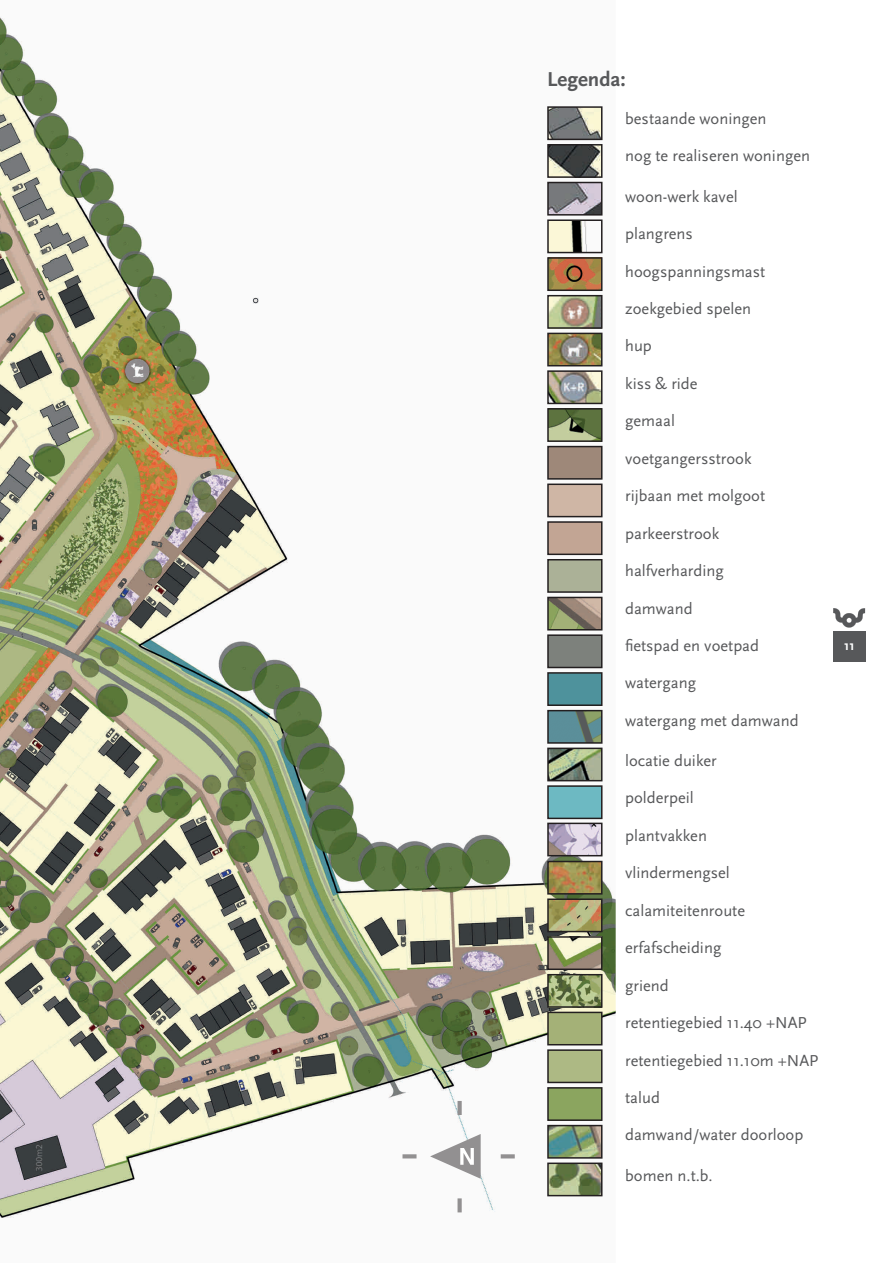
<style>
.page{position:relative;width:893px;height:1263px;background:#fff}
.page>*{position:absolute;margin:0;border:0;box-sizing:border-box;transform-origin:0 0}
.t1{font:700 21px "Scala Sans OT";color:#57585a}
.t2{font:16.5px "Scala Sans OT";color:#57585a}
.t3{font:700 13.5px "Scala Sans OT";color:#fff}
</style>
<div class="page">
<div style="left:833px;top:631px;width:33px;height:31px;background:#57585a"></div>
<svg style="left:833px;top:608px;width:32px;height:20px"></svg>
<img style="left:0;top:17px;width:616px;height:1201px">
<img style="left:550px;top:185px;width:49px;height:28px">
<div style="left:547px;top:182px;width:55px;height:34px;border:2px solid #231f20"></div>
<img style="left:550px;top:751px;width:49px;height:27px">
<div style="left:547px;top:748px;width:55px;height:33px;border:2px solid #231f20"></div>
<img style="left:550px;top:222px;width:49px;height:28px">
<div style="left:547px;top:219px;width:55px;height:34px;border:2px solid #231f20"></div>
<svg style="left:546px;top:784px;width:57px;height:36px;background:#70abb2"></svg>
<img style="left:550px;top:260px;width:49px;height:28px">
<div style="left:547px;top:257px;width:55px;height:34px;border:2px solid #231f20"></div>
<img style="left:550px;top:826px;width:49px;height:27px">
<div style="left:547px;top:823px;width:55px;height:33px;border:2px solid #231f20"></div>
<img style="left:550px;top:298px;width:49px;height:28px">
<div style="left:547px;top:295px;width:55px;height:34px;border:2px solid #231f20"></div>
<img style="left:550px;top:864px;width:49px;height:27px">
<div style="left:547px;top:861px;width:55px;height:33px;border:2px solid #231f20"></div>
<img style="left:550px;top:336px;width:49px;height:27px">
<div style="left:547px;top:333px;width:55px;height:33px;border:2px solid #231f20"></div>
<img style="left:550px;top:901px;width:49px;height:28px">
<div style="left:547px;top:898px;width:55px;height:34px;border:2px solid #231f20"></div>
<img style="left:550px;top:373px;width:49px;height:28px">
<div style="left:547px;top:370px;width:55px;height:34px;border:2px solid #231f20"></div>
<img style="left:550px;top:939px;width:49px;height:28px">
<div style="left:547px;top:936px;width:55px;height:34px;border:2px solid #231f20"></div>
<img style="left:550px;top:411px;width:49px;height:28px">
<div style="left:547px;top:408px;width:55px;height:34px;border:2px solid #231f20"></div>
<img style="left:550px;top:977px;width:49px;height:28px">
<div style="left:547px;top:974px;width:55px;height:34px;border:2px solid #231f20"></div>
<div style="left:548px;top:447px;width:54px;height:32px;background:#9e8879"></div>
<div style="left:547px;top:446px;width:55px;height:34px;border:2px solid #231f20"></div>
<div style="left:548px;top:1012px;width:54px;height:33px;background:#a4b177"></div>
<div style="left:547px;top:1012px;width:55px;height:33px;border:2px solid #231f20"></div>
<div style="left:548px;top:484px;width:54px;height:33px;background:#cfb6a5"></div>
<div style="left:547px;top:483px;width:55px;height:34px;border:2px solid #231f20"></div>
<div style="left:548px;top:1050px;width:54px;height:32px;background:#adb984"></div>
<div style="left:547px;top:1049px;width:55px;height:34px;border:2px solid #231f20"></div>
<div style="left:548px;top:522px;width:54px;height:32px;background:#c2a594"></div>
<div style="left:547px;top:521px;width:55px;height:34px;border:2px solid #231f20"></div>
<div style="left:548px;top:1088px;width:54px;height:32px;background:#8ba55f"></div>
<div style="left:547px;top:1087px;width:55px;height:34px;border:2px solid #231f20"></div>
<div style="left:548px;top:560px;width:54px;height:32px;background:#abb197"></div>
<div style="left:547px;top:559px;width:55px;height:34px;border:2px solid #231f20"></div>
<img style="left:550px;top:1128px;width:49px;height:28px">
<div style="left:547px;top:1125px;width:55px;height:34px;border:2px solid #231f20"></div>
<img style="left:550px;top:600px;width:49px;height:27px">
<div style="left:547px;top:597px;width:55px;height:33px;border:2px solid #231f20"></div>
<img style="left:550px;top:1165px;width:49px;height:28px">
<div style="left:547px;top:1162px;width:55px;height:34px;border:2px solid #231f20"></div>
<div style="left:548px;top:635px;width:54px;height:32px;background:#7d817c"></div>
<div style="left:547px;top:634px;width:55px;height:34px;border:2px solid #231f20"></div>
<img style="left:550px;top:147px;width:49px;height:28px">
<div style="left:547px;top:144px;width:55px;height:34px;border:2px solid #231f20"></div>
<img style="left:550px;top:713px;width:49px;height:28px">
<div style="left:547px;top:710px;width:55px;height:34px;border:2px solid #231f20"></div>
<img style="left:550px;top:109px;width:49px;height:28px">
<div style="left:547px;top:106px;width:55px;height:34px;border:2px solid #231f20"></div>
<div style="left:548px;top:673px;width:54px;height:32px;background:#4e929c"></div>
<div style="left:547px;top:672px;width:55px;height:34px;border:2px solid #231f20"></div>
<div style="left:457px;top:1101px;width:5px;height:14px;background:#929091"></div>
<svg style="left:501px;top:1154px;width:14px;height:4px"></svg>
<svg style="left:402px;top:1154px;width:15px;height:4px"></svg>
<div style="left:457px;top:1198px;width:5px;height:14px;background:#929091"></div>
<svg style="left:430px;top:1134px;width:51px;height:45px"></svg>
<p class="t1" style="left:547px;top:66px;width:80px">Legenda:</p>
<p class="t2" style="left:625px;top:109px;width:143px">bestaande woningen</p>
<p class="t2" style="left:625px;top:146px;width:186px">nog te realiseren woningen</p>
<p class="t2" style="left:625px;top:186px;width:114px">woon-werk kavel</p>
<p class="t2" style="left:625px;top:224px;width:69px">plangrens</p>
<p class="t2" style="left:625px;top:261px;width:142px">hoogspanningsmast</p>
<p class="t2" style="left:625px;top:299px;width:127px">zoekgebied spelen</p>
<p class="t2" style="left:625px;top:336px;width:28px">hup</p>
<p class="t2" style="left:625px;top:374px;width:74px">kiss &amp; ride</p>
<p class="t2" style="left:625px;top:411px;width:51px">gemaal</p>
<p class="t2" style="left:625px;top:448px;width:128px">voetgangersstrook</p>
<p class="t2" style="left:625px;top:486px;width:141px">rijbaan met molgoot</p>
<p class="t2" style="left:625px;top:523px;width:96px">parkeerstrook</p>
<p class="t2" style="left:625px;top:561px;width:100px">halfverharding</p>
<p class="t2" style="left:625px;top:598px;width:69px">damwand</p>
<p class="t2" style="left:625px;top:636px;width:135px">fietspad en voetpad</p>
<p class="t2" style="left:625px;top:673px;width:72px">watergang</p>
<p class="t2" style="left:625px;top:711px;width:175px">watergang met damwand</p>
<p class="t2" style="left:625px;top:751px;width:93px">locatie duiker</p>
<p class="t2" style="left:625px;top:788px;width:70px">polderpeil</p>
<p class="t2" style="left:625px;top:826px;width:83px">plantvakken</p>
<p class="t2" style="left:625px;top:863px;width:106px">vlindermengsel</p>
<p class="t2" style="left:625px;top:900px;width:121px">calamiteitenroute</p>
<p class="t2" style="left:625px;top:938px;width:98px">erfafscheiding</p>
<p class="t2" style="left:625px;top:975px;width:45px">griend</p>
<p class="t2" style="left:625px;top:1013px;width:183px">retentiegebied 11.40 +NAP</p>
<p class="t2" style="left:625px;top:1050px;width:195px">retentiegebied 11.10m +NAP</p>
<p class="t2" style="left:625px;top:1088px;width:36px">talud</p>
<p class="t2" style="left:625px;top:1125px;width:180px">damwand/water doorloop</p>
<p class="t2" style="left:625px;top:1165px;width:89px">bomen n.t.b.</p>
<p class="t3" style="left:844px;top:637px;width:12px">11</p>
</div>
